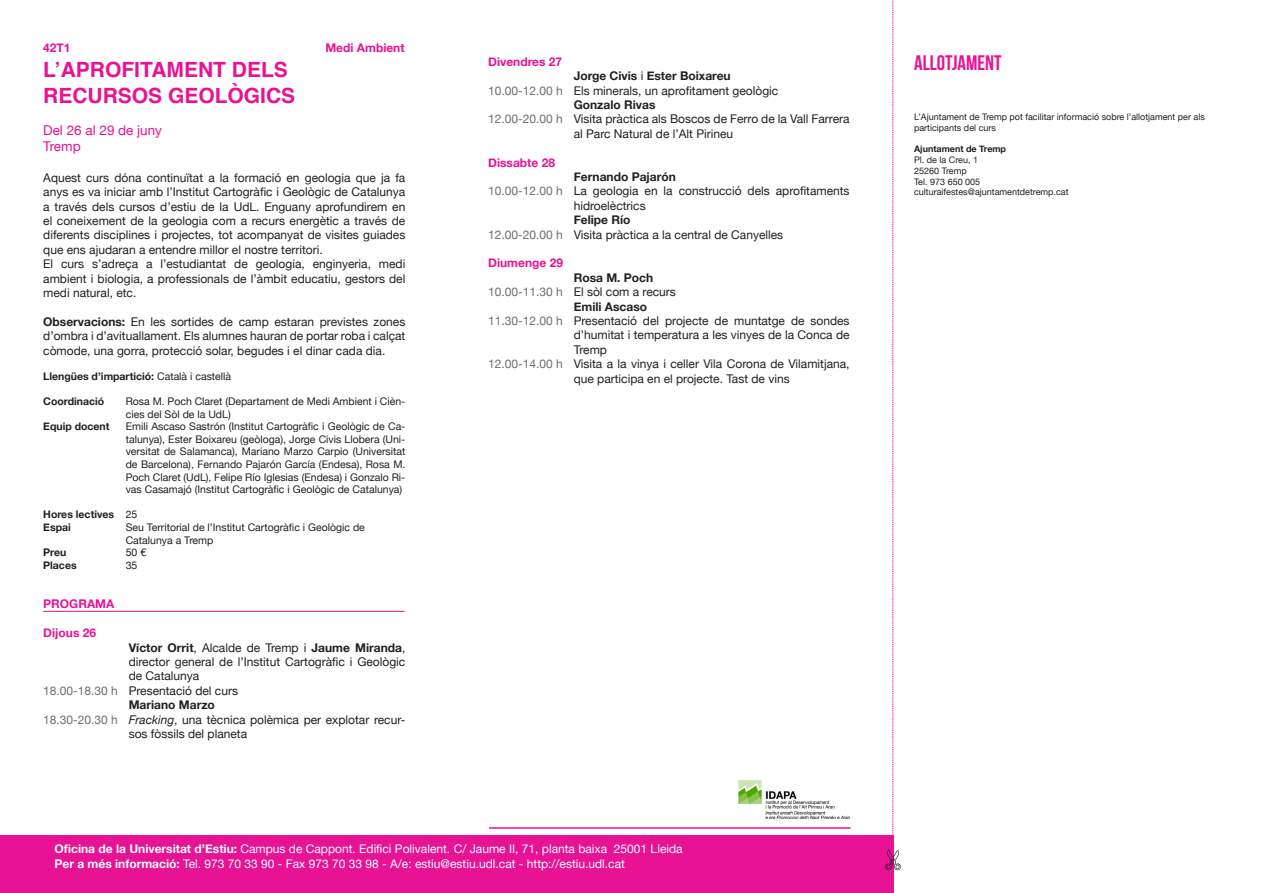
<style>
.page{position:relative;width:1263px;height:893px;background:#fff}
.page>*{position:absolute;margin:0;border:0;box-sizing:border-box;transform-origin:0 0}
.Body_Text{font:700 21px/25.2px "Helvetica";color:#e71294}
.Body_Text-2{font:21px "Bebas Neue";color:#e71294}
.t1{font:13.5px "Helvetica Neue";color:#e71294}
.t2{font:12px/14.4px "Helvetica Neue";color:#231f20;text-align:justify}
.t3{font:12px "Helvetica Neue";color:#fff}
.t4{font:700 12px "Helvetica Neue";color:#231f20}
.Body_Text-3{font:700 12px "Helvetica Neue";color:#e71294}
.t5{font:10.5px/12.6px "Helvetica Neue";color:#231f20}
.t6{font:700 10.5px "Helvetica Neue";color:#231f20}
.t7{font:9px/10.8px "Helvetica Neue";color:#231f20}
.t8{font:700 9px "Helvetica Neue";color:#231f20}
.s1{font-weight:700}
.s2{font-weight:400}
.s3{color:#6c6d70}
.s4{font-style:italic}
</style>
<div class="page">
<div style="left:0;top:836px;width:893px;height:57px;background:#e71294"></div>
<svg style="left:885px;top:0;width:16px;height:893px"></svg>
<hr style="left:489px;top:827px;width:361px;height:2px;background:#e71294">
<hr style="left:43px;top:611px;width:362px;height:1px;background:#e71294">
<img style="left:739px;top:781px;width:111px;height:38px">
<p class="Body_Text-3" style="left:43px;top:38px;width:29px">42T1</p>
<p class="Body_Text-3" style="left:325px;top:38px;width:81px">Medi Ambient</p>
<p class="Body_Text" style="left:43px;top:58px;width:254px">L’APROFITAMENT DELS<br>RECURSOS GEOLÒGICS</p>
<p class="t1" style="left:43px;top:120px;width:120px">Del 26 al 29 de juny</p>
<p class="t1" style="left:43px;top:137px;width:39px">Tremp</p>
<p class="t2" style="left:43px;top:171px;width:364px">Aquest curs dóna continuïtat a la formació en geologia que ja fa anys es va iniciar amb l’Institut Cartogràfic i Geològic de Catalunya a través dels cursos d’estiu de la UdL. Enguany aprofundirem en el coneixement de la geologia com a recurs energètic a través de diferents disciplines i projectes, tot acompanyat de visites guiades que ens ajudaran a entendre millor el nostre territori.</p>
<p class="t2" style="left:43px;top:257px;width:364px">El curs s’adreça a l’estudiantat de geologia, enginyeria, medi ambient i biologia, a professionals de l’àmbit educatiu, gestors del medi natural, etc.</p>
<p class="t2" style="left:43px;top:315px;width:364px"><span class="s1">Observacions:</span> En les sortides de camp estaran previstes zones d’ombra i d’avituallament. Els alumnes hauran de portar roba i calçat còmode, una gorra, protecció solar, begudes i el dinar cada dia.</p>
<p class="t6" style="left:43px;top:368px;width:189px">Llengües d’impartició: <span class="s2">Català i castellà</span></p>
<p class="t6" style="left:43px;top:393px;width:63px">Coordinació</p>
<p class="t5" style="left:126px;top:395px;width:281px">Rosa M. Poch Claret (Departament de Medi Ambient i Cièn&shy;cies del Sòl de la UdL)</p>
<p class="t6" style="left:43px;top:418px;width:68px">Equip docent</p>
<p class="t5" style="left:126px;top:421px;width:281px;text-align:justify">Emili Ascaso Sastrón (Institut Cartogràfic i Geològic de Ca&shy;talunya), Ester Boixareu (geòloga), Jorge Civis Llobera (Uni&shy;versitat de Salamanca), Mariano Marzo Carpio (Universitat de Barcelona), Fernando Pajarón García (Endesa), Rosa M.<br>Poch Claret (UdL), Felipe Río Iglesias (Endesa) i Gonzalo Ri&shy;vas Casamajó (Institut Cartogràfic i Geològic de Catalunya)</p>
<p class="t6" style="left:43px;top:506px;width:96px">Hores lectives <span class="s2">25</span></p>
<p class="t6" style="left:43px;top:519px;width:29px">Espai</p>
<p class="t5" style="left:126px;top:521px;width:241px">Seu Territorial de l’Institut Cartogràfic i Geològic de<br>Catalunya a Tremp</p>
<p class="t6" style="left:43px;top:544px;width:25px">Preu</p>
<p class="t5" style="left:126px;top:547px;width:22px">50 €</p>
<p class="t6" style="left:43px;top:557px;width:35px">Places</p>
<p class="t5" style="left:126px;top:559px;width:13px">35</p>
<p class="Body_Text-3" style="left:43px;top:595px;width:73px">PROGRAMA</p>
<p class="Body_Text-3" style="left:43px;top:623px;width:54px">Dijous 26</p>
<p class="t2" style="left:129px;top:641px;width:278px"><span class="s1">Víctor Orrit</span>, Alcalde de Tremp i <span class="s1">Jaume Miranda</span>, director general de l’Institut Cartogràfic i Geològic de Catalunya</p>
<p class="t2" style="left:43px;top:684px;width:196px"><span class="s3">18.00-18.30 h</span> Presentació del curs</p>
<p class="t4" style="left:129px;top:695px;width:88px">Mariano Marzo</p>
<p class="t2" style="left:129px;top:713px;width:278px;text-indent:-85px"><span class="s3">18.30-20.30 h</span> <span class="s4">Fracking</span>, una tècnica polèmica per explotar recur&shy;sos fòssils del planeta</p>
<p class="Body_Text-3" style="left:488px;top:52px;width:76px">Divendres 27</p>
<p class="t4" style="left:574px;top:66px;width:158px">Jorge Civis <span class="s2">i</span> Ester Boixareu</p>
<p class="t2" style="left:488px;top:84px;width:292px"><span class="s3">10.00-12.00 h</span> Els minerals, un aprofitament geològic</p>
<p class="t4" style="left:574px;top:95px;width:83px">Gonzalo Rivas</p>
<p class="t2" style="left:574px;top:113px;width:277px;text-indent:-85px"><span class="s3">12.00-20.00 h</span> Visita pràctica als Boscos de Ferro de la Vall Farrera al Parc Natural de l’Alt Pirineu</p>
<p class="Body_Text-3" style="left:488px;top:153px;width:68px">Dissabte 28</p>
<p class="t4" style="left:574px;top:167px;width:104px">Fernando Pajarón</p>
<p class="t2" style="left:574px;top:185px;width:277px;text-indent:-85px"><span class="s3">10.00-12.00 h</span> La geologia en la construcció dels aprofitaments hidroelèctrics</p>
<p class="t4" style="left:574px;top:210px;width:58px">Felipe Río</p>
<p class="t2" style="left:488px;top:228px;width:297px"><span class="s3">12.00-20.00 h</span> Visita pràctica a la central de Canyelles</p>
<p class="Body_Text-3" style="left:488px;top:254px;width:76px">Diumenge 29</p>
<p class="t4" style="left:574px;top:268px;width:81px">Rosa M. Poch</p>
<p class="t2" style="left:488px;top:285px;width:189px"><span class="s3">10.00-11.30 h</span> El sòl com a recurs</p>
<p class="t4" style="left:574px;top:297px;width:75px">Emili Ascaso</p>
<p class="t2" style="left:574px;top:314px;width:277px;text-indent:-85px"><span class="s3">11.30-12.00 h</span> Presentació del projecte de muntatge de sondes d’humitat i temperatura a les vinyes de la Conca de Tremp</p>
<p class="t2" style="left:574px;top:357px;width:277px;text-indent:-85px"><span class="s3">12.00-14.00 h</span> Visita a la vinya i celler Vila Corona de Vilamitjana, que participa en el projecte. Tast de vins</p>
<p class="t3" style="left:54px;top:840px;width:630px"><span class="s1">Oficina de la Universitat d’Estiu:</span> Campus de Cappont. Edifici Polivalent. C/ Jaume II, 71, planta baixa 25001 Lleida</p>
<p class="t3" style="left:54px;top:855px;width:572px"><span class="s1">Per a més informació:</span> Tel. 973 70 33 90 - Fax 973 70 33 98 - A/e: estiu@estiu.udl.cat - http://estiu.udl.cat</p>
<p class="Body_Text-2" style="left:914px;top:51px;width:89px">ALLOTJAMENT</p>
<p class="t7" style="left:914px;top:112px;width:292px">L’Ajuntament de Tremp pot facilitar informació sobre l’allotjament per als participants del curs</p>
<p class="t8" style="left:914px;top:142px;width:93px">Ajuntament de Tremp</p>
<p class="t7" style="left:914px;top:155px;width:66px">Pl. de la Creu, 1</p>
<p class="t7" style="left:914px;top:166px;width:54px">25260 Tremp</p>
<p class="t7" style="left:914px;top:176px;width:68px">Tel. 973 650 005</p>
<p class="t7" style="left:914px;top:187px;width:156px">culturaifestes@ajuntamentdetremp.cat</p>
</div>
